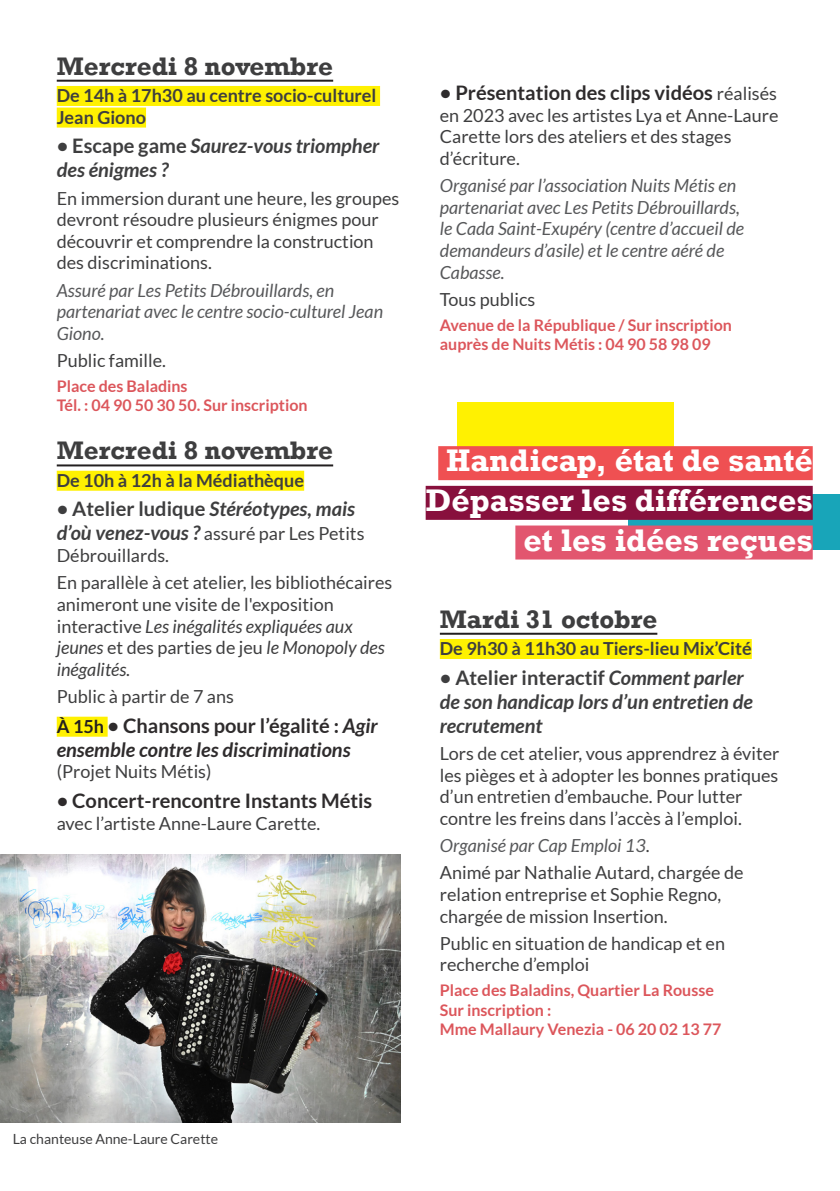
<style>
.page{position:relative;width:840px;height:1191px;background:#fff}
.page>*{position:absolute;margin:0;border:0;box-sizing:border-box;transform-origin:0 0}
.t1{font:700 32px "Rockwell";color:#fff}
.t2{font:700 26px "Rockwell";color:#3e3e3f}
.t3{font:italic 700 20px/24px "Lato";color:#3e3e3f}
.t4{font:700 20px "Lato";color:#2e2b2c}
.t5{font:italic 700 20px/24px "Lato";color:#2e2b2c}
.t6{font:18px/21.6px "Lato";color:#3e3e3f}
.t7{font:italic 18px/21.6px "Lato";color:#57585a}
.t8{font:700 18px/21.6px "Lato";color:#3e3e3f}
.t9{font:700 16px/19.2px "Lato";color:#dc565b}
.t10{font:14px "Lato";color:#3e3e3f}
.s1{font-style:normal}
.s2{font-weight:700;font-style:italic;font-size:20px}
.s3{font-style:italic}
.s4{font-style:normal;font-size:18px;color:#231f20}
.s5{font-weight:400;font-size:18px;color:#3e3e3f}
.s6{font-style:normal;color:#3e3e3f}
</style>
<div class="page">
<hr style="left:57px;top:80px;width:276px;height:2px;background:#231f20">
<div style="left:57px;top:86px;width:323px;height:20px;background:#fff101"></div>
<div style="left:57px;top:108px;width:89px;height:20px;background:#fff101"></div>
<hr style="left:57px;top:464px;width:276px;height:2px;background:#231f20">
<div style="left:57px;top:471px;width:247px;height:20px;background:#fff101"></div>
<div style="left:57px;top:716px;width:51px;height:20px;background:#fff101"></div>
<hr style="left:439px;top:633px;width:218px;height:2px;background:#231f20">
<div style="left:439px;top:639px;width:312px;height:20px;background:#fff101"></div>
<img style="left:0;top:854px;width:400px;height:268px">
<div style="left:456px;top:402px;width:216px;height:67px;background:#fff101"></div>
<div style="left:628px;top:494px;width:211px;height:56px;background:#18a5b9"></div>
<div style="left:438px;top:446px;width:374px;height:34px;background:#ef5052"></div>
<div style="left:425px;top:486px;width:387px;height:34px;background:#88103d"></div>
<div style="left:515px;top:525px;width:297px;height:34px;background:#e2566f"></div>
<p class="t2" style="left:57px;top:50px;width:278px">Mercredi 8 novembre</p>
<p class="t8" style="left:57px;top:84px;width:321px">De 14h à 17h30 au centre socio-culturel<br>Jean Giono</p>
<p class="t3" style="left:57px;top:134px;width:324px"><span class="s1">• Escape game</span> Saurez-vous triompher des énigmes ?</p>
<p class="t6" style="left:57px;top:187px;width:344px">En immersion durant une heure, les groupes devront résoudre plusieurs énigmes pour découvrir et comprendre la construction des discriminations.</p>
<p class="t7" style="left:57px;top:280px;width:328px">Assuré par Les Petits Débrouillards, en partenariat avec le centre socio-culturel Jean<br>Giono.</p>
<p class="t6" style="left:57px;top:350px;width:111px">Public famille.</p>
<p class="t9" style="left:57px;top:376px;width:252px">Place des Baladins<br>Tél. : 04 90 50 30 50. Sur inscription</p>
<p class="t2" style="left:57px;top:435px;width:278px">Mercredi 8 novembre</p>
<p class="t8" style="left:57px;top:469px;width:249px">De 10h à 12h à la Médiathèque</p>
<p class="t3" style="left:57px;top:497px;width:299px"><span class="s1">• Atelier ludique</span> Stéréotypes, mais</p>
<p class="t6" style="left:57px;top:523px;width:309px"><span class="s2">d’où venez-vous ?</span> assuré par Les Petits<br>Débrouillards.</p>
<p class="t6" style="left:57px;top:572px;width:337px">En parallèle à cet atelier, les bibliothécaires animeront une visite de l'exposition interactive <span class="s3">Les inégalités expliquées aux jeunes</span> et des parties de jeu <span class="s3">le Monopoly des inégalités.</span></p>
<p class="t6" style="left:57px;top:685px;width:178px">Public à partir de 7 ans</p>
<p class="t5" style="left:57px;top:714px;width:322px"><span class="s4">À 15h</span> <span class="s1">• Chansons pour l’égalité :</span> Agir ensemble contre les discriminations</p>
<p class="t6" style="left:57px;top:761px;width:156px">(Projet Nuits Métis)</p>
<p class="t4" style="left:57px;top:789px;width:317px">• Concert-rencontre Instants Métis</p>
<p class="t6" style="left:57px;top:812px;width:265px">avec l’artiste Anne-Laure Carette.</p>
<p class="t4" style="left:439px;top:81px;width:338px">• Présentation des clips vidéos <span class="s5">réalisés</span></p>
<p class="t6" style="left:439px;top:104px;width:340px">en 2023 avec les artistes Lya et Anne-Laure<br>Carette lors des ateliers et des stages d’écriture.</p>
<p class="t7" style="left:439px;top:175px;width:306px">Organisé par l’association Nuits Métis en partenariat avec Les Petits Débrouillards, le Cada Saint-Exupéry (centre d’accueil de demandeurs d’asile) et le centre aéré de Cabasse.</p>
<p class="t6" style="left:439px;top:288px;width:97px">Tous publics</p>
<p class="t9" style="left:439px;top:315px;width:293px">Avenue de la République / Sur inscription auprès de Nuits Métis : 04 90 58 98 09</p>
<p class="t1" style="left:446px;top:441px;width:368px">Handicap, état de santé</p>
<p class="t1" style="left:425px;top:481px;width:388px">Dépasser les différences</p>
<p class="t1" style="left:523px;top:520px;width:290px">et les idées reçues</p>
<p class="t2" style="left:439px;top:603px;width:219px">Mardi 31 octobre</p>
<p class="t8" style="left:439px;top:637px;width:313px">De 9h30 à 11h30 au Tiers-lieu Mix’Cité</p>
<p class="t3" style="left:439px;top:666px;width:314px"><span class="s1">• Atelier interactif</span> Comment parler de son handicap lors d’un entretien de recrutement</p>
<p class="t6" style="left:439px;top:742px;width:341px">Lors de cet atelier, vous apprendrez à éviter les pièges et à adopter les bonnes pratiques d’un entretien d’embauche. Pour lutter contre les freins dans l’accès à l’emploi.</p>
<p class="t7" style="left:439px;top:835px;width:211px">Organisé par Cap Emploi 13<span class="s6">.</span></p>
<p class="t6" style="left:439px;top:862px;width:305px">Animé par Nathalie Autard, chargée de relation entreprise et Sophie Regno, chargée de mission Insertion.</p>
<p class="t6" style="left:439px;top:932px;width:286px">Public en situation de handicap et en recherche d’emploi</p>
<p class="t9" style="left:439px;top:980px;width:283px">Place des Baladins, Quartier La Rousse<br>Sur inscription :<br>Mme Mallaury Venezia - 06 20 02 13 77</p>
<p class="t10" style="left:13px;top:1131px;width:207px">La chanteuse Anne-Laure Carette</p>
</div>
